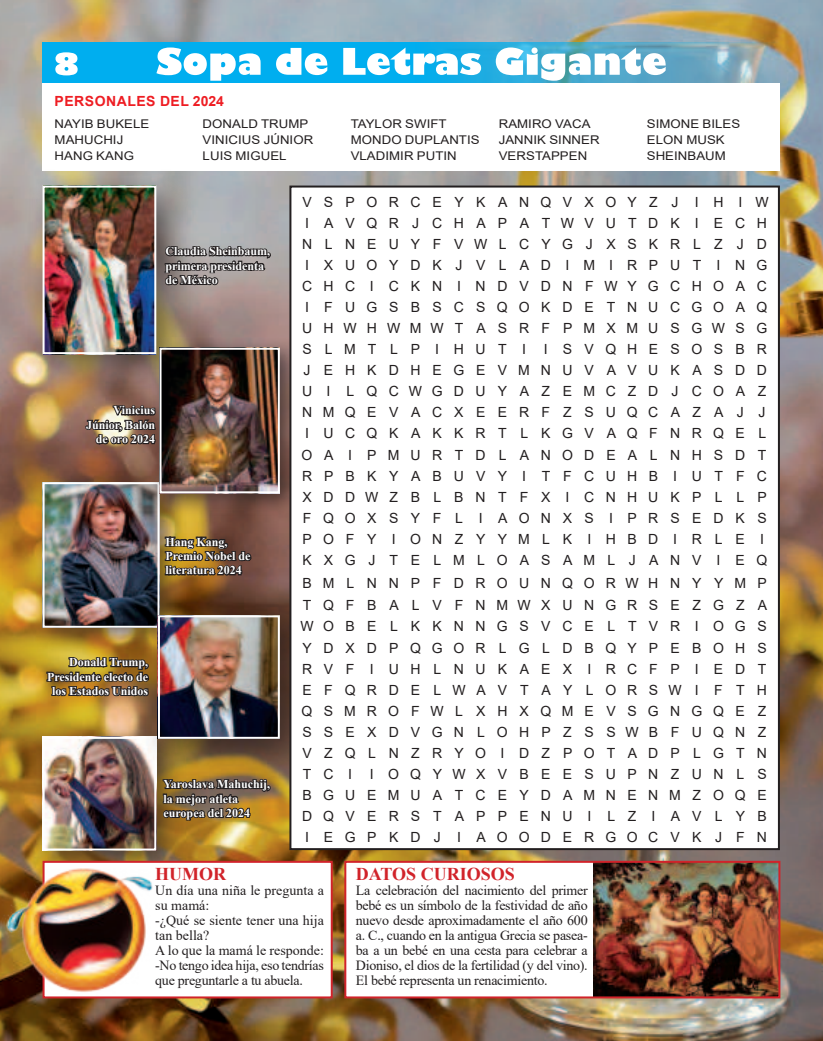
<style>
.page{position:relative;width:823px;height:1041px;background:#fff}
.page>*{position:absolute;margin:0;border:0;box-sizing:border-box;transform-origin:0 0}
.t1{font:700 18px "Times New Roman";color:#d1232a}
.t2{font:14px/21px "Arial";letter-spacing:.855em;color:#231f20;text-align:justify}
.t3{font:14px/15px "Times New Roman";letter-spacing:-.02em;color:#231f20;text-align:justify}
.t4{font:14px/15px "Times New Roman";color:#231f20}
.t5{font:14px/22.8px "Arial";letter-spacing:.835em;color:#231f20}
.t6{font:700 14px "Arial";letter-spacing:.035em;color:#ee1d23}
.t7{font:700 12px/14.4px "Times New Roman";color:#fff}
.t8{font:12px/15.8px "Arial";letter-spacing:.005em;color:#231f20;scale:1.1 1}
</style>
<div class="page">
<img style="left:0;top:0;width:822px;height:1040px">
<svg style="left:42px;top:43px;width:738px;height:40px;background:#3aacd7"></svg>
<svg style="left:55px;top:52px;width:23px;height:23px"></svg>
<svg style="left:156px;top:47px;width:509px;height:34px"></svg>
<div style="left:43px;top:83px;width:736px;height:88px;background:#fff"></div>
<div style="left:29px;top:723px;width:157px;height:157px;background:#231f20;opacity:.6"></div>
<img style="left:46px;top:739px;width:107px;height:106px">
<div style="left:43px;top:736px;width:113px;height:114px;border:2px solid #fff"></div>
<div style="left:32px;top:471px;width:152px;height:180px;background:#231f20;opacity:.6"></div>
<img style="left:46px;top:485px;width:110px;height:139px">
<div style="left:43px;top:482px;width:116px;height:145px;border:2px solid #fff"></div>
<div style="left:26px;top:168px;width:168px;height:224px;background:#231f20;opacity:.6"></div>
<img style="left:46px;top:188px;width:107px;height:163px">
<div style="left:43px;top:185px;width:113px;height:169px;border:2px solid #fff"></div>
<div style="left:345px;top:861px;width:434px;height:136px;background:#fff"></div>
<img style="left:593px;top:863px;width:184px;height:132px">
<div style="left:344px;top:860px;width:436px;height:138px;border:2px solid #d1232a"></div>
<div style="left:149px;top:338px;width:152px;height:177px;background:#231f20;opacity:.6"></div>
<img style="left:162px;top:351px;width:115px;height:139px">
<div style="left:159px;top:348px;width:121px;height:145px;border:2px solid #fff"></div>
<div style="left:143px;top:600px;width:169px;height:171px;background:#231f20;opacity:.6"></div>
<img style="left:161px;top:618px;width:116px;height:117px">
<div style="left:158px;top:615px;width:122px;height:123px;border:2px solid #fff"></div>
<div style="left:43px;top:860px;width:289px;height:138px;background:#fff;border:2px solid #d1232a"></div>
<img style="left:0;top:845px;width:168px;height:169px">
<div style="left:290px;top:186px;width:488px;height:663px;background:#fff"></div>
<div style="left:289px;top:185px;width:490px;height:665px;border:2px solid #231f20"></div>
<svg style="left:163px;top:535px;width:90px;height:58px;background:#6a4b27"></svg>
<svg style="left:45px;top:655px;width:105px;height:59px;background:#86682c"></svg>
<svg style="left:161px;top:770px;width:111px;height:67px;background:#846632"></svg>
<svg style="left:163px;top:244px;width:109px;height:43px;background:#6e6867"></svg>
<svg style="left:83px;top:403px;width:74px;height:60px;background:#7b5f4f"></svg>
<p class="t6" style="left:55px;top:93px;width:171px">PERSONALES DEL 2024</p>
<p class="t8" style="left:55px;top:116px;width:88px">NAYIB BUKELE<br>MAHUCHIJ<br>HANG KANG</p>
<p class="t8" style="left:202px;top:116px;width:102px">DONALD TRUMP<br>VINICIUS JÚNIOR<br>LUIS MIGUEL</p>
<p class="t8" style="left:350px;top:116px;width:119px">TAYLOR SWIFT<br>MONDO DUPLANTIS<br>VLADIMIR PUTIN</p>
<p class="t8" style="left:498px;top:116px;width:93px">RAMIRO VACA<br>JANNIK SINNER<br>VERSTAPPEN</p>
<p class="t8" style="left:646px;top:116px;width:86px">SIMONE BILES<br>ELON MUSK<br>SHEINBAUM</p>
<p class="t7" style="left:165px;top:245px;width:106px">Claudia Sheinbaum, primera presidenta de México</p>
<p class="t7" style="left:86px;top:404px;width:70px;text-align:right">Vinicius<br>Júnior, Balón de oro 2024</p>
<p class="t7" style="left:165px;top:535px;width:87px">Hang Kang,<br>Premio Nobel de literatura 2024</p>
<p class="t7" style="left:47px;top:656px;width:103px;text-align:right">Donald Trump,<br>Presidente electo de los Estados Unidos</p>
<p class="t7" style="left:163px;top:778px;width:108px">Yaroslava Mahuchij, la mejor atleta europea del 2024</p>
<p class="t2" style="left:302px;top:191px;width:468px">VSPORCEYKANQVXOYZ J I H IW I AVQRJCHAPATWVUTDK I ECH NLNEUYFVWLCYGJXSKRLZ JD IXUOYDKJVLADIMIRPUT IN G CHC I CKN I NDVDNFWYGCHOAC I FUGSBSCSQOKDETNUCGOAQ UHWHWMWT ASRF PMXMUSGWSG SLMTLP I HUT I</p>
<p class="t2" style="left:301px;top:339px;width:467px;text-align:left;text-indent:242px">I SVQHESOSBR<br>JEHKDHEGEVMNUVAVUKASDD<br>U I LQCWGDUYAZEMCZDJCOAZ<br>NMQEVACXEERFZSUQCAZAJ J<br>I UCQKAKKRT LKGVAQFNRQEL<br>OA I PMURTDLANODEALNHSDT<br>RPBKYABUVY I TFCUHB I UTFC<br>XDDWZBLBNTFX I CNHUKPLLP<br>FQOXSYFL I AONXS I PRSEDKS<br>POFY IONZYYMLK I HBD I RLE I<br>KXGJ TELMLOASAMLJANV I EQ</p>
<p class="t5" style="left:302px;top:571px;width:466px">BMLNNPFDROUNQORWHNYYMP<br>TQFBALVFNMWXUNGRSEZGZA</p>
<p class="t2" style="left:300px;top:616px;width:468px">WOBE LKKNNGSVCELTVR I OGS YDXDPQGORLGLDBQYPEBOHS RVF I UHLNUKAEX I RCFP I EDT EFQRDELWAVTAYLORSWI FTH QSMROFWLXHXQMEVSGNGQEZ SSEXDVGNLOHPZSSWBFUQNZ VZQLNZRYO I DZPOTADPLGTN TCI</p>
<p class="t2" style="left:302px;top:763px;width:466px;text-indent:68px">I OQYWXVBEESUPNZUNLS BGUEMUATCEYDAMNENMZOQE DQVERSTAPPENU I LZ I AVLYB I EGPKDJ I AOODERGOCVK J FN</p>
<p class="t1" style="left:155px;top:868px;width:72px">HUMOR</p>
<p class="t4" style="left:155px;top:884px;width:170px">Un día una niña le pregunta a su mamá:<br>-¿Qué se siente tener una hija tan bella?<br>A lo que la mamá le responde: -No tengo idea hija, eso tendrías que preguntarle a tu abuela.</p>
<p class="t1" style="left:356px;top:868px;width:160px">DATOS CURIOSOS</p>
<p class="t3" style="left:356px;top:884px;width:233px">La celebración del nacimiento del primer bebé es un símbolo de la festividad de año nuevo desde aproximadamente el año 600 a. C., cuando en la antigua Grecia se pasea&shy;ba a un bebé en una cesta para celebrar a Dioniso, el dios de la fertilidad (y del vino).<br>El bebé representa un renacimiento.</p>
</div>
